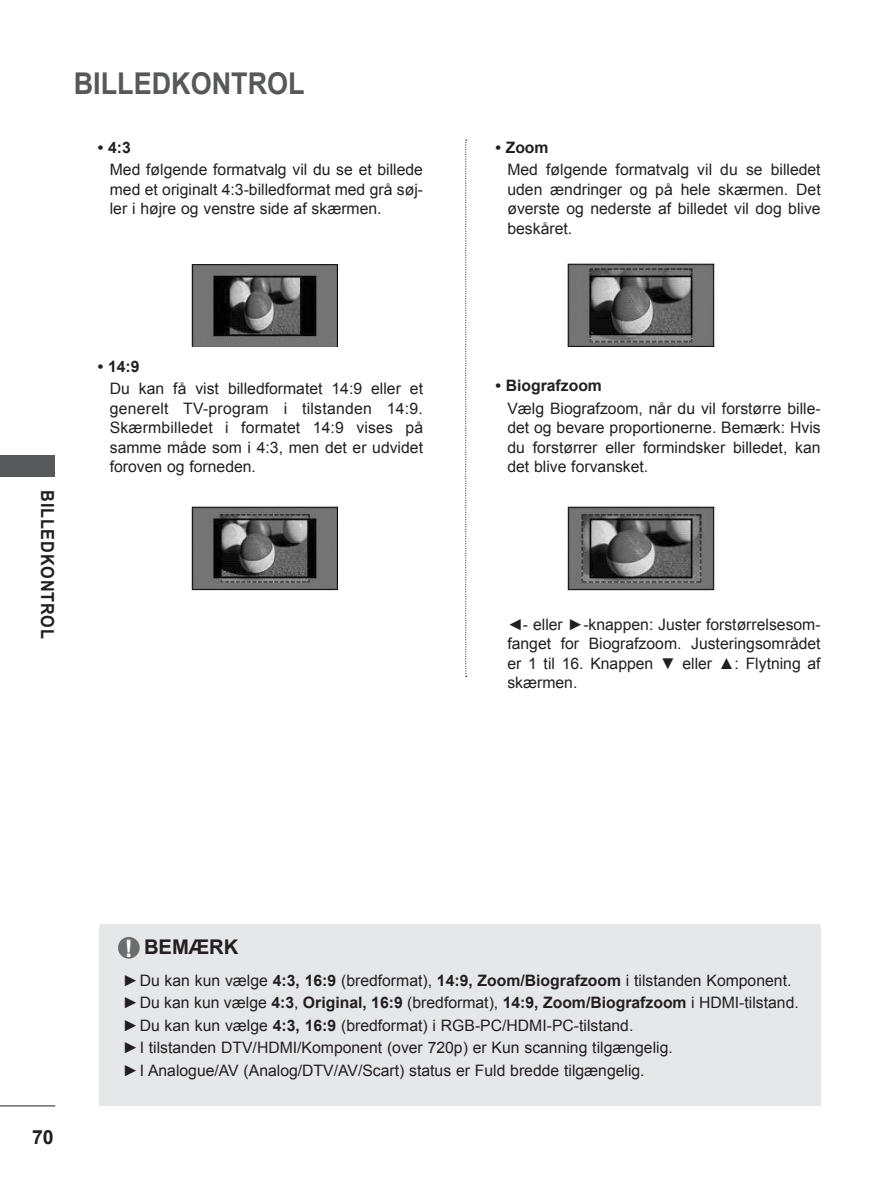
<style>
.page{position:relative;width:893px;height:1191px;background:#fff}
.page>*{position:absolute;margin:0;border:0;box-sizing:border-box;transform-origin:0 0}
.contents_body_head_2{font:700 30px "Arial";color:#57585a;scale:.9 1}
.t1{font:700 24px "Arial";color:#fff}
.body_main{font:700 20.25px "Arial";color:#231f20}
.t2{font:700 19.5px "Arial";color:#231f20}
.index_stripe{font:700 18px "Arial";letter-spacing:.05em;color:#231f20;scale:.9 1}
.body_main-2{font:15.75px/19.5px "Arial";color:#231f20;text-align:justify}
.body_main_10_5pt{font:15.75px "Arial";color:#231f20}
.body_main-3{font:700 15.75px "Arial";color:#231f20}
.s1{font-weight:700}
</style>
<div class="page">
<hr style="left:0;top:1105px;width:55px;height:1px;background:#231f20">
<div style="left:0;top:456px;width:54px;height:21px;background:#57585a"></div>
<svg style="left:465px;top:139px;width:2px;height:538px"></svg>
<img style="left:192px;top:265px;width:145px;height:82px">
<img style="left:192px;top:507px;width:145px;height:83px">
<img style="left:567px;top:264px;width:148px;height:83px">
<img style="left:568px;top:507px;width:147px;height:84px">
<div style="left:99px;top:924px;width:722px;height:182px;background:#e6e7e9"></div>
<div style="left:118px;top:937px;width:22px;height:21px;background:#6c6d70;border-radius:50%"></div>
<p class="contents_body_head_2" style="left:74px;top:64px;width:258px">BILLEDKONTROL</p>
<p class="body_main-3" style="left:98px;top:137px;width:35px">• 4:3</p>
<p class="body_main-2" style="left:110px;top:160px;width:315px">Med følgende formatvalg vil du se et billede med et originalt 4:3-billedformat med grå søj&shy;ler i højre og venstre side af skærmen.</p>
<p class="index_stripe" style="left:59px;top:490px;width:166px;rotate:90deg">BILLEDKONTROL</p>
<p class="body_main-3" style="left:98px;top:356px;width:43px">• 14:9</p>
<p class="body_main-2" style="left:110px;top:379px;width:315px">Du kan få vist billedformatet 14:9 eller et generelt TV-program i tilstanden 14:9.<br>Skærmbilledet i formatet 14:9 vises på samme måde som i 4:3, men det er udvidet foroven og forneden.</p>
<p class="body_main-3" style="left:495px;top:137px;width:55px">• Zoom</p>
<p class="body_main-2" style="left:507px;top:160px;width:315px">Med følgende formatvalg vil du se billedet uden ændringer og på hele skærmen. Det øverste og nederste af billedet vil dog blive beskåret.</p>
<p class="body_main-3" style="left:495px;top:375px;width:108px">• Biografzoom</p>
<p class="body_main-2" style="left:507px;top:399px;width:315px">Vælg Biografzoom, når du vil forstørre bille&shy;det og bevare proportionerne. Bemærk: Hvis du forstørrer eller formindsker billedet, kan det blive forvansket.</p>
<p class="body_main-2" style="left:507px;top:614px;width:315px"><span class="s1">◄</span>- eller <span class="s1">►</span>-knappen: Juster forstørrelsesom&shy;fanget for Biografzoom. Justeringsområdet er 1 til 16. Knappen ▼ eller ▲: Flytning af skærmen.</p>
<p class="t2" style="left:32px;top:1124px;width:23px">70</p>
<h2 class="t1" style="left:125px;top:932px;width:9px">!</h2>
<p class="body_main" style="left:144px;top:933px;width:96px">BEMÆRK</p>
<p class="body_main_10_5pt" style="left:123px;top:970px;width:670px">►Du kan kun vælge <span class="s1">4:3, 16:9</span> (bredformat), <span class="s1">14:9, Zoom/Biografzoom</span> i tilstanden Komponent.</p>
<p class="body_main_10_5pt" style="left:123px;top:992px;width:678px">►Du kan kun vælge <span class="s1">4:3</span>, <span class="s1">Original, 16:9</span> (bredformat), <span class="s1">14:9, Zoom/Biografzoom</span> i HDMI-tilstand.</p>
<p class="body_main_10_5pt" style="left:123px;top:1015px;width:512px">►Du kan kun vælge <span class="s1">4:3, 16:9</span> (bredformat) i RGB-PC/HDMI-PC-tilstand.</p>
<p class="body_main_10_5pt" style="left:123px;top:1037px;width:552px">►I tilstanden DTV/HDMI/Komponent (over 720p) er Kun scanning tilgængelig.</p>
<p class="body_main_10_5pt" style="left:123px;top:1060px;width:523px">►I Analogue/AV (Analog/DTV/AV/Scart) status er Fuld bredde tilgængelig.</p>
</div>
